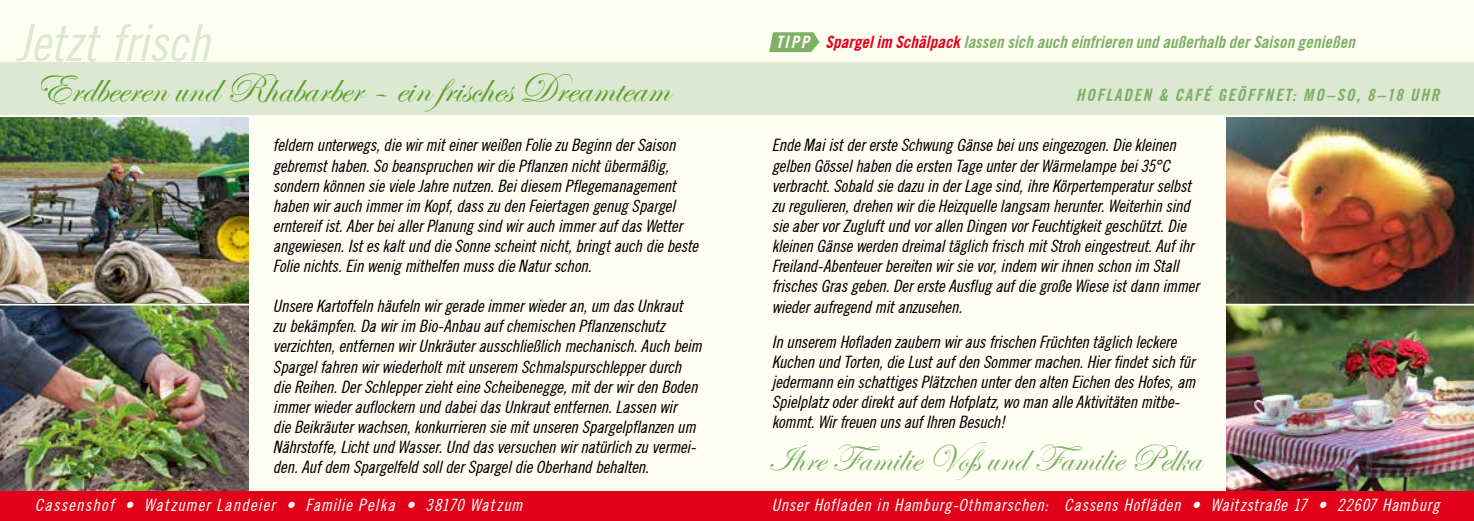
<style>
.page{position:relative;width:1474px;height:521px;background:#fff}
.page>*{position:absolute;margin:0;border:0;box-sizing:border-box;transform-origin:0 0}
.t1{font:52.5px "Tradition Condensed Normal";letter-spacing:.005em;color:#dde8d3}
.t2{font:42px "Edwardian Script ITC";color:#5ba128}
.t3{font:38.85px "Edwardian Script ITC";color:#7db165}
.t4{font:17.5px/20.1px "Tradition Condensed Normal";letter-spacing:-.01em;color:#000}
.t5{font:17.5px "Tradition Condensed Normal";letter-spacing:.04em;color:#fffef3}
.t6{font:700 condensed 17.5px "Tradition";letter-spacing:.01em;color:#7db165}
.t7{font:17.5px "Tradition Condensed Normal";letter-spacing:.07em;color:#fffef3}
.t8{font:700 condensed 17.5px "Tradition";letter-spacing:.105em;color:#7db165}
.s1{color:#fffef3}
.s2{color:#e2001a}
</style>
<div class="page">
<div style="left:0;top:0;width:1473px;height:521px;background:#fffef3"></div>
<svg style="left:769px;top:32px;width:50px;height:20px"></svg>
<img style="left:0;top:118px;width:248px;height:373px">
<hr style="left:0;top:304px;width:254px;height:1px;background:#fffef3">
<img style="left:1226px;top:118px;width:247px;height:373px">
<hr style="left:1216px;top:304px;width:257px;height:1px;background:#fffef3">
<div style="left:0;top:63px;width:1473px;height:52px;background:#dde8d3"></div>
<div style="left:0;top:491px;width:1473px;height:30px;background:#e2001a"></div>
<h1 class="t1" style="left:16px;top:13px;width:195px">Jetzt frisch</h1>
<h2 class="t2" style="left:35px;top:66px;width:636px">Erdbeeren und Rhabarber – ein frisches Dreamteam</h2>
<p class="t4" style="left:273px;top:135px;width:426px">feldern unterwegs, die wir mit einer weißen Folie zu Beginn der Saison gebremst haben. So beanspruchen wir die Pflanzen nicht übermäßig, sondern können sie viele Jahre nutzen. Bei diesem Pflegemanagement haben wir auch immer im Kopf, dass zu den Feiertagen genug Spargel erntereif ist. Aber bei aller Planung sind wir auch immer auf das Wetter angewiesen. Ist es kalt und die Sonne scheint nicht, bringt auch die beste Folie nichts. Ein wenig mithelfen muss die Natur schon.</p>
<p class="t4" style="left:273px;top:296px;width:430px">Unsere Kartoffeln häufeln wir gerade immer wieder an, um das Unkraut<br>zu bekämpfen. Da wir im Bio-Anbau auf chemischen Pflanzenschutz verzichten, entfernen wir Unkräuter ausschließlich mechanisch. Auch beim Spargel fahren wir wiederholt mit unserem Schmalspurschlepper durch die Reihen. Der Schlepper zieht eine Scheibenegge, mit der wir den Boden immer wieder auflockern und dabei das Unkraut entfernen. Lassen wir<br>die Beikräuter wachsen, konkurrieren sie mit unseren Spargelpflanzen um Nährstoffe, Licht und Wasser. Und das versuchen wir natürlich zu vermei&shy;den. Auf dem Spargelfeld soll der Spargel die Oberhand behalten.</p>
<p class="t7" style="left:35px;top:495px;width:489px">Cassenshof • Watzumer Landeier • Familie Pelka • 38170 Watzum</p>
<p class="t6" style="left:776px;top:32px;width:580px"><span class="s1">TIPP</span> <span class="s2">Spargel im Schälpack</span> lassen sich auch einfrieren und außerhalb der Saison genießen</p>
<p class="t8" style="left:1076px;top:85px;width:364px">HOFLADEN &amp; CAFÉ GEÖFFNET: MO–SO, 8–18 UHR</p>
<p class="t4" style="left:771px;top:135px;width:429px">Ende Mai ist der erste Schwung Gänse bei uns eingezogen. Die kleinen gelben Gössel haben die ersten Tage unter der Wärmelampe bei 35°C verbracht. Sobald sie dazu in der Lage sind, ihre Körpertemperatur selbst zu regulieren, drehen wir die Heizquelle langsam herunter. Weiterhin sind sie aber vor Zugluft und vor allen Dingen vor Feuchtigkeit geschützt. Die kleinen Gänse werden dreimal täglich frisch mit Stroh eingestreut. Auf ihr Freiland-Abenteuer bereiten wir sie vor, indem wir ihnen schon im Stall frisches Gras geben. Der erste Ausflug auf die große Wiese ist dann immer wieder aufregend mit anzusehen.</p>
<p class="t4" style="left:771px;top:331px;width:425px">In unserem Hofladen zaubern wir aus frischen Früchten täglich leckere Kuchen und Torten, die Lust auf den Sommer machen. Hier findet sich für jedermann ein schattiges Plätzchen unter den alten Eichen des Hofes, am Spielplatz oder direkt auf dem Hofplatz, wo man alle Aktivitäten mitbe&shy;kommt. Wir freuen uns auf Ihren Besuch!</p>
<h3 class="t3" style="left:767px;top:436px;width:434px">Ihre Familie Voß und Familie Pelka</h3>
<p class="t5" style="left:771px;top:495px;width:669px">Unser Hofladen in Hamburg-Othmarschen: Cassens Hofläden • Waitzstraße 17 • 22607 Hamburg</p>
</div>
